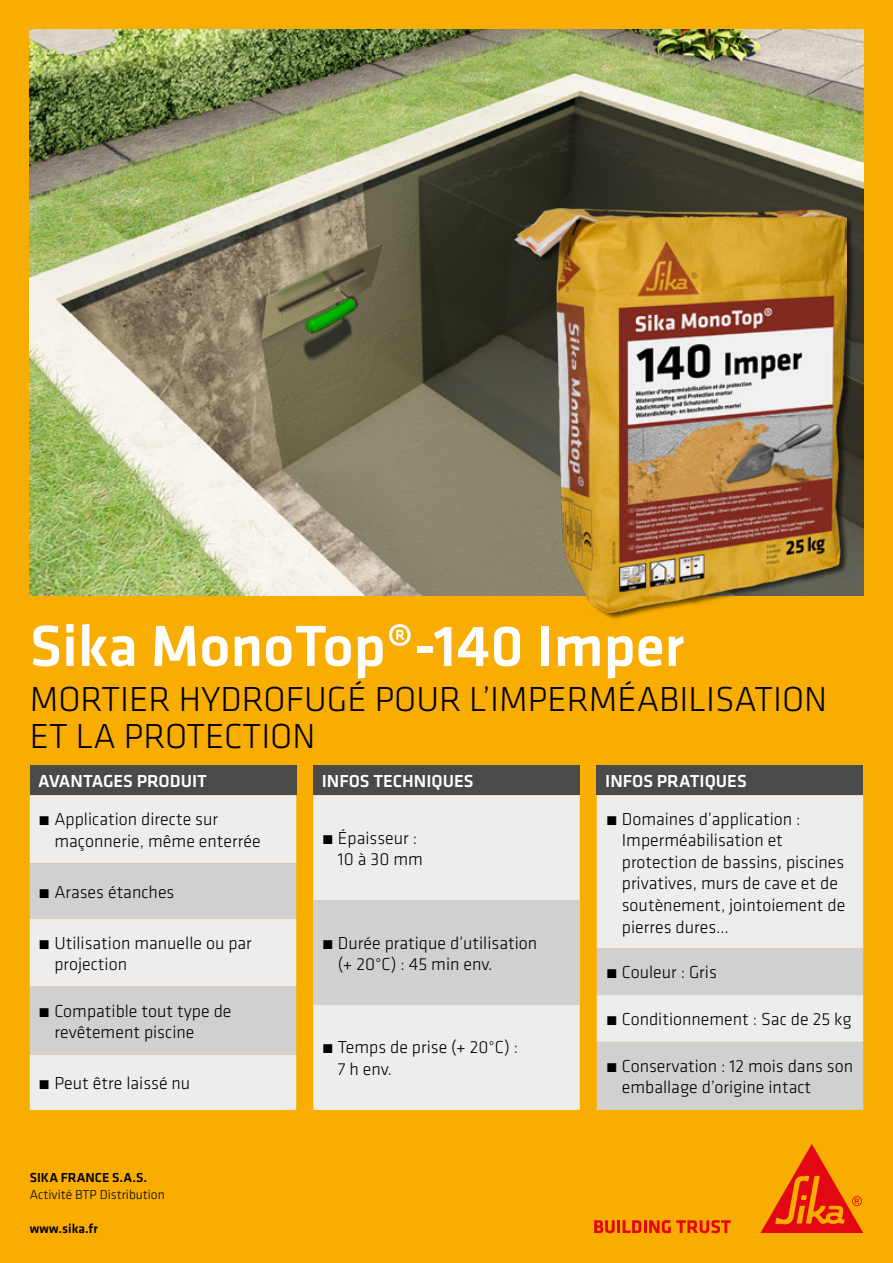
<style>
.page{position:relative;width:893px;height:1263px;background:#f8ad00}
.page>*{position:absolute;margin:0;border:0;box-sizing:border-box;transform-origin:0 0}
.t1{font:500 60px "Klavika";color:#fff}
.t2{font:300 36px/37px "Klavika";color:#000}
.t3{font:300 18px/21.6px "Klavika";color:#000}
.t4{font:500 18px "Klavika";color:#fff}
.t5{font:500 13.5px "Klavika";color:#000}
.t6{font:300 13.5px "Klavika";color:#000}
</style>
<div class="page">
<svg style="left:594px;top:1220px;width:137px;height:13px"></svg>
<svg style="left:760px;top:1144px;width:103px;height:89px"></svg>
<img style="left:30px;top:30px;width:833px;height:565px">
<div style="left:30px;top:765px;width:266px;height:30px;background:#4a4a49"></div>
<div style="left:30px;top:795px;width:266px;height:315px;background:#ededed"></div>
<svg style="left:30px;top:863px;width:266px;height:191px;fill:#d0d0d0"></svg>
<div style="left:597px;top:765px;width:266px;height:30px;background:#4a4a49"></div>
<div style="left:597px;top:795px;width:266px;height:153px;background:#ededed"></div>
<svg style="left:597px;top:948px;width:266px;height:162px"></svg>
<div style="left:313px;top:765px;width:267px;height:30px;background:#4a4a49"></div>
<div style="left:313px;top:795px;width:267px;height:315px;background:#ededed"></div>
<div style="left:313px;top:900px;width:267px;height:105px;background:#d0d0d0"></div>
<div style="left:516px;top:209px;width:338px;height:411px;background:#000;opacity:.6"></div>
<img style="left:515px;top:208px;width:331px;height:404px">
<h1 class="t1" style="left:30px;top:605px;width:656px">Sika MonoTop®-140 Imper</h1>
<h2 class="t2" style="left:30px;top:681px;width:799px">MORTIER HYDROFUGÉ POUR L’IMPERMÉABILISATION<br>ET LA PROTECTION</h2>
<p class="t4" style="left:38px;top:769px;width:170px">AVANTAGES PRODUIT</p>
<p class="t3" style="left:54px;top:808px;width:208px;text-indent:-16px">• Application directe sur maçonnerie, même enterrée</p>
<p class="t3" style="left:38px;top:881px;width:138px">• Arases étanches</p>
<p class="t3" style="left:54px;top:931px;width:199px;text-indent:-16px">• Utilisation manuelle ou par projection</p>
<p class="t3" style="left:54px;top:999px;width:179px;text-indent:-16px">• Compatible tout type de revêtement piscine</p>
<p class="t3" style="left:38px;top:1072px;width:154px">• Peut être laissé nu</p>
<p class="t4" style="left:322px;top:769px;width:153px">INFOS TECHNIQUES</p>
<p class="t3" style="left:338px;top:827px;width:86px;text-indent:-16px">• Épaisseur :<br>10 à 30 mm</p>
<p class="t4" style="left:605px;top:769px;width:143px">INFOS PRATIQUES</p>
<p class="t3" style="left:622px;top:807px;width:225px;text-indent:-16px">• Domaines d’application :<br>Imperméabilisation et protection de bassins, piscines privatives, murs de cave et de soutènement, jointoiement de pierres dures…</p>
<p class="t3" style="left:606px;top:961px;width:113px">• Couleur : Gris</p>
<p class="t3" style="left:606px;top:1008px;width:248px">• Conditionnement : Sac de 25 kg</p>
<p class="t3" style="left:622px;top:1055px;width:233px;text-indent:-16px">• Conservation : 12 mois dans son emballage d’origine intact</p>
<p class="t3" style="left:338px;top:931px;width:201px;text-indent:-16px">• Durée pratique d’utilisation (+ 20°C) : 45 min env.</p>
<p class="t3" style="left:338px;top:1036px;width:182px;text-indent:-16px">• Temps de prise (+ 20°C) :<br>7 h env.</p>
<p class="t5" style="left:30px;top:1169px;width:119px">SIKA FRANCE S.A.S.</p>
<p class="t6" style="left:30px;top:1187px;width:136px">Activité BTP Distribution</p>
<p class="t5" style="left:30px;top:1219px;width:70px">www.sika.fr</p>
</div>
